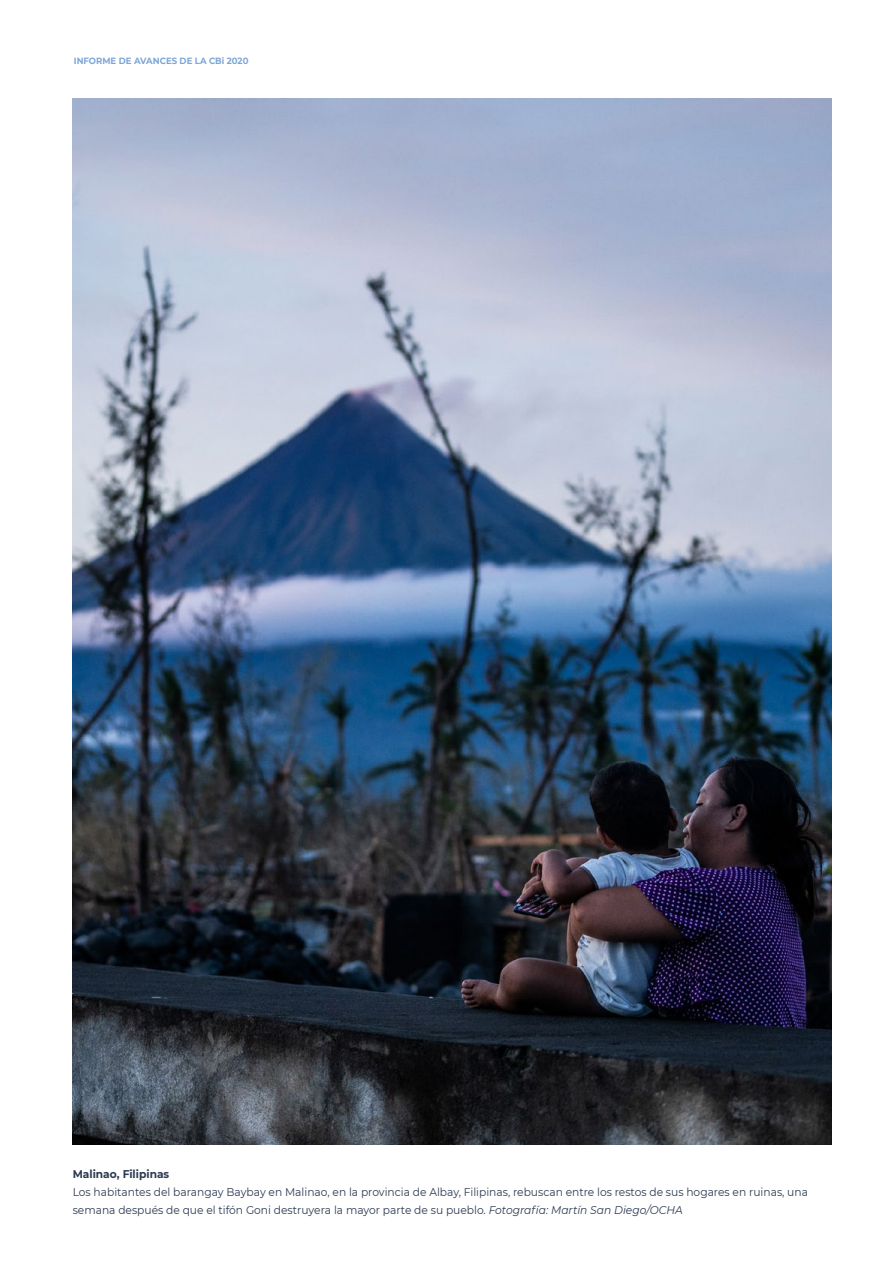
<style>
.page{position:relative;width:893px;height:1263px;background:#fff}
.page>*{position:absolute;margin:0;border:0;box-sizing:border-box;transform-origin:0 0}
.t1{font:11.25px/18px "Montserrat";color:#2b3a51;scale:.95 1}
.t2{font:700 11.25px "Montserrat";color:#2b3a51;scale:.95 1}
.t3{font:700 9px "Montserrat";color:#7ea6d7;scale:.95 1}
.s1{font-style:italic}
</style>
<div class="page">
<img style="left:73px;top:99px;width:758px;height:1045px">
<p class="t3" style="left:74px;top:54px;width:185px">INFORME DE AVANCES DE LA CBi 2020</p>
<p class="t2" style="left:73px;top:1166px;width:103px">Malinao, Filipinas</p>
<p class="t1" style="left:73px;top:1183px;width:775px">Los habitantes del barangay Baybay en Malinao, en la provincia de Albay, Filipinas, rebuscan entre los restos de sus hogares en ruinas, una semana después de que el tifón Goni destruyera la mayor parte de su pueblo. <span class="s1">Fotografía: Martín San Diego/OCHA</span></p>
</div>
